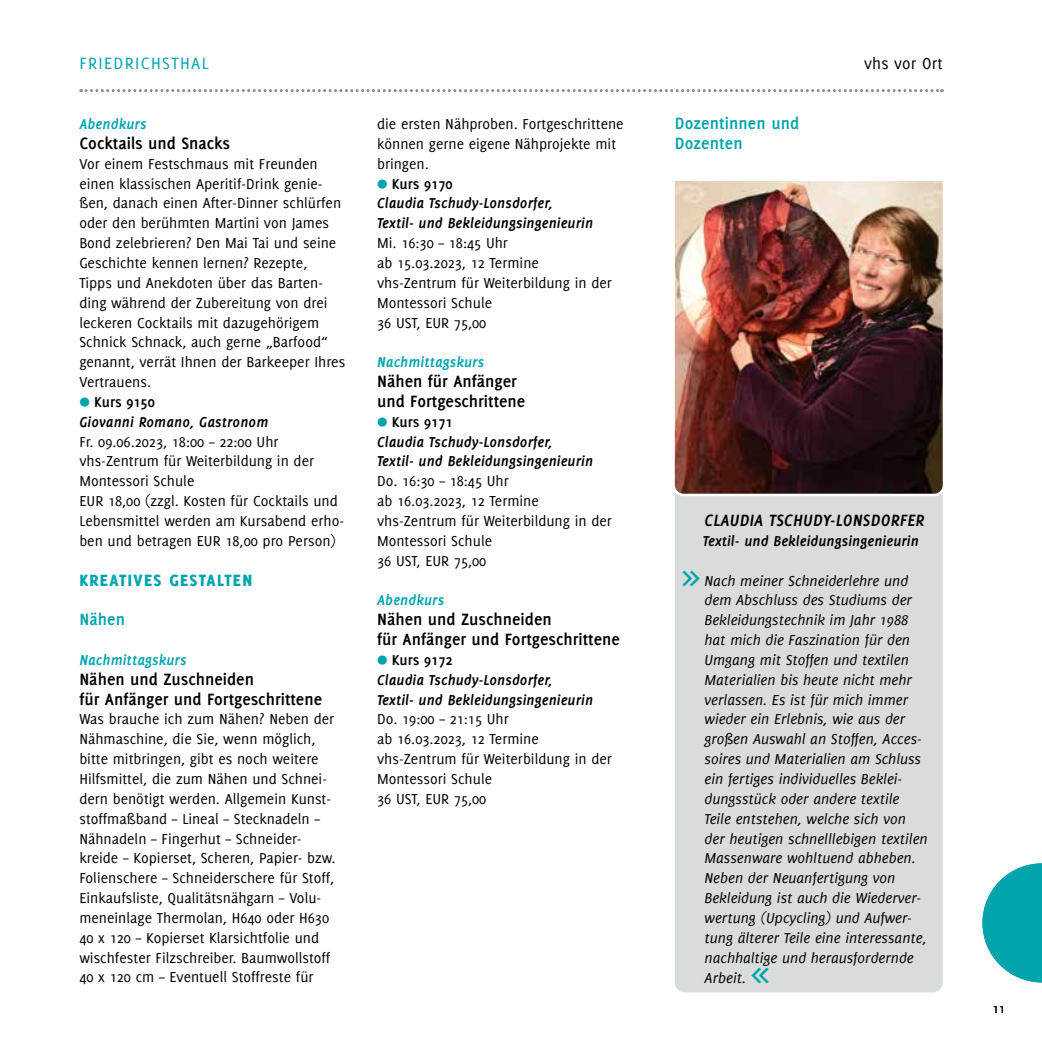
<style>
.page{position:relative;width:1042px;height:1042px;background:#fff}
.page>*{position:absolute;margin:0;border:0;box-sizing:border-box;transform-origin:0 0}
.t1{font:42px "Delicious";color:#00a4ad}
.t2{font:700 17.85px/19.8px "Delicious";color:#000}
.t3{font:700 17.85px/19.8px "Delicious";letter-spacing:.005em;color:#00a4ad}
.t4{font:italic 700 17.85px "Delicious";letter-spacing:.01em;color:#000}
.t5{font:800 17.85px "Delicious";letter-spacing:.075em;color:#00a4ad}
.t6{font:17.85px "Delicious";letter-spacing:.075em;color:#00a4ad}
.t7{font:17.32px "Delicious";letter-spacing:.01em;color:#000}
.t8{font:15.75px/19.8px "Delicious";color:#000}
.t9{font:italic 15.75px/19.8px "Delicious";color:#000}
.t10{font:italic 700 15.75px/19.8px "Delicious";letter-spacing:.005em;color:#000}
.t11{font:italic 700 15.75px "Delicious";letter-spacing:.005em;color:#00a4ad}
.t12{font:14px "Delicious";color:#000}
.s1{font-weight:700;color:#00a4ad}
.s2{font-weight:700}
.s3{font-weight:700;font-style:italic}
.s4{font-style:normal;color:#00a4ad}
.s5{font-style:normal}
</style>
<div class="page">
<svg style="left:81px;top:89px;width:861px;height:3px"></svg>
<svg style="left:982px;top:863px;width:60px;height:119px"></svg>
<div style="left:675px;top:354px;width:268px;height:638px;background:#d8dcdd;border-radius:10px"></div>
<img style="left:674px;top:181px;width:269px;height:315px">
<p class="t6" style="left:79px;top:54px;width:131px">FRIEDRICHSTHAL</p>
<p class="t7" style="left:864px;top:54px;width:80px">vhs vor Ort</p>
<p class="t11" style="left:79px;top:115px;width:69px">Abendkurs</p>
<p class="t2" style="left:79px;top:133px;width:152px">Cocktails und Snacks</p>
<p class="t8" style="left:79px;top:153px;width:267px">Vor einem Festschmaus mit Freunden einen klassischen Aperitif-Drink genie&shy;ßen, danach einen After-Dinner schlürfen oder den berühmten Martini von James Bond zelebrieren? Den Mai Tai und seine Geschichte kennen lernen? Rezepte,<br>Tipps und Anekdoten über das Barten&shy;ding während der Zubereitung von drei leckeren Cocktails mit dazugehörigem Schnick Schnack, auch gerne „Barfood“ genannt, verrät Ihnen der Barkeeper Ihres Vertrauens.<br><span class="s1">≈</span> <span class="s2">Kurs 9150<br></span><span class="s3">Giovanni Romano, Gastronom</span></p>
<p class="t8" style="left:79px;top:431px;width:266px">Fr. 09.06.2023, 18:00 – 22:00 Uhr vhs-Zentrum für Weiterbildung in der Montessori Schule<br>EUR 18,00 (zzgl. Kosten für Cocktails und Lebensmittel werden am Kursabend erho&shy;ben und betragen EUR 18,00 pro Person)</p>
<p class="t5" style="left:79px;top:569px;width:174px">KREATIVES GESTALTEN</p>
<p class="t3" style="left:79px;top:609px;width:47px">Nähen</p>
<p class="t11" style="left:79px;top:651px;width:109px">Nachmittagskurs</p>
<p class="t2" style="left:79px;top:669px;width:244px">Nähen und Zuschneiden<br>für Anfänger und Fortgeschrittene</p>
<p class="t8" style="left:79px;top:709px;width:258px">Was brauche ich zum Nähen? Neben der Nähmaschine, die Sie, wenn möglich, bitte mitbringen, gibt es noch weitere Hilfsmittel, die zum Nähen und Schnei&shy;dern benötigt werden. Allgemein Kunst&shy;stoffmaßband – Lineal – Stecknadeln – Nähnadeln – Fingerhut – Schneider&shy;kreide – Kopierset, Scheren, Papier- bzw.<br>Folienschere – Schneiderschere für Stoff, Einkaufsliste, Qualitätsnähgarn – Volu&shy;meneinlage Thermolan, H640 oder H630<br>40 x 120 – Kopierset Klarsichtfolie und wischfester Filzschreiber. Baumwollstoff 40 x 120 cm – Eventuell Stoffreste für</p>
<p class="t8" style="left:377px;top:114px;width:248px">die ersten Nähproben. Fortgeschrittene können gerne eigene Nähprojekte mit bringen.<br><span class="s1">≈</span> <span class="s2">Kurs 9170<br></span><span class="s3">Claudia Tschudy-Lonsdorfer,<br>Textil- und Bekleidungsingenieurin</span></p>
<p class="t8" style="left:377px;top:233px;width:236px">Mi. 16:30 – 18:45 Uhr<br>ab 15.03.2023, 12 Termine vhs-Zentrum für Weiterbildung in der<br>Montessori Schule<br>36 UST, EUR 75,00</p>
<p class="t11" style="left:377px;top:353px;width:109px">Nachmittagskurs</p>
<p class="t2" style="left:377px;top:371px;width:150px">Nähen für Anfänger und Fortgeschrittene</p>
<p class="t10" style="left:377px;top:412px;width:218px"><span class="s4">≈</span> <span class="s5">Kurs 9171<br></span>Claudia Tschudy-Lonsdorfer,<br>Textil- und Bekleidungsingenieurin</p>
<p class="t8" style="left:377px;top:471px;width:236px">Do. 16:30 – 18:45 Uhr<br>ab 16.03.2023, 12 Termine vhs-Zentrum für Weiterbildung in der<br>Montessori Schule<br>36 UST, EUR 75,00</p>
<p class="t11" style="left:377px;top:591px;width:69px">Abendkurs</p>
<p class="t2" style="left:377px;top:609px;width:244px">Nähen und Zuschneiden<br>für Anfänger und Fortgeschrittene</p>
<p class="t10" style="left:377px;top:650px;width:218px"><span class="s4">≈</span> <span class="s5">Kurs 9172<br></span>Claudia Tschudy-Lonsdorfer,<br>Textil- und Bekleidungsingenieurin</p>
<p class="t8" style="left:377px;top:709px;width:236px">Do. 19:00 – 21:15 Uhr<br>ab 16.03.2023, 12 Termine vhs-Zentrum für Weiterbildung in der<br>Montessori Schule<br>36 UST, EUR 75,00</p>
<p class="t3" style="left:675px;top:113px;width:126px">Dozentinnen und<br>Dozenten</p>
<p class="t4" style="left:704px;top:510px;width:221px">CLAUDIA TSCHUDY-LONSDORFER</p>
<p class="t10" style="left:703px;top:531px;width:218px">Textil- und Bekleidungsingenieurin</p>
<h1 class="t1" style="left:680px;top:551px;width:22px">»</h1>
<p class="t9" style="left:704px;top:570px;width:225px">Nach meiner Schneiderlehre und dem Abschluss des Studiums der<br>Bekleidungstechnik im Jahr 1988 hat mich die Faszination für den<br>Umgang mit Stoffen und textilen<br>Materialien bis heute nicht mehr verlassen. Es ist für mich immer wieder ein Erlebnis, wie aus der großen Auswahl an Stoffen, Acces&shy;soires und Materialien am Schluss ein fertiges individuelles Beklei&shy;dungsstück oder andere textile<br>Teile entstehen, welche sich von der heutigen schnelllebigen textilen<br>Massenware wohltuend abheben.<br>Neben der Neuanfertigung von<br>Bekleidung ist auch die Wiederver&shy;wertung (Upcycling) und Aufwer&shy;tung älterer Teile eine interessante, nachhaltige und herausfordernde<br>Arbeit.</p>
<h1 class="t1" style="left:750px;top:948px;width:22px">«</h1>
<p class="t12" style="left:992px;top:1001px;width:14px">11</p>
</div>
